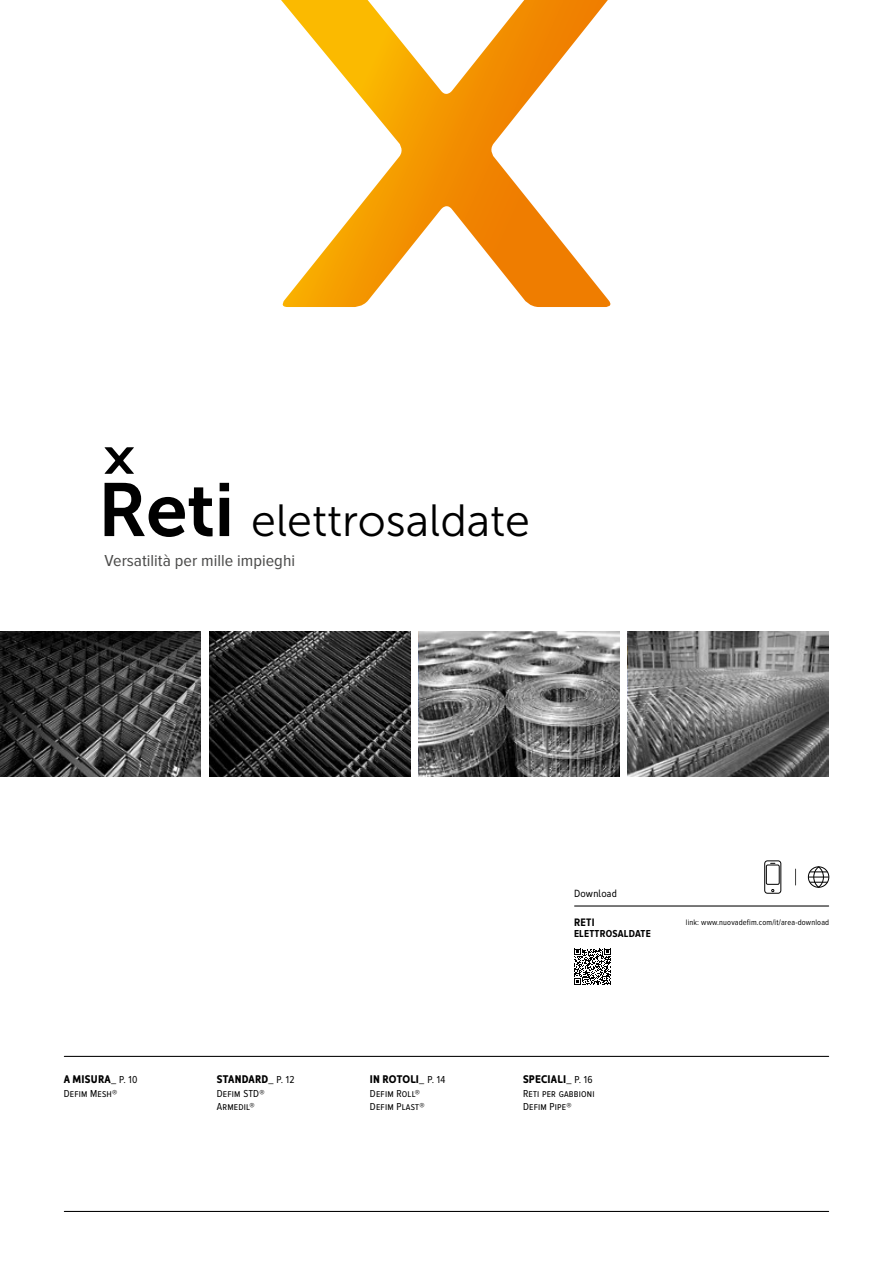
<style>
.page{position:relative;width:893px;height:1263px;background:#fff}
.page>*{position:absolute;margin:0;border:0;box-sizing:border-box;transform-origin:0 0}
.t1{font:45px "Museo Sans 300";color:#000}
.t2{font:16.5px "Proxima Nova Cond";color:#4a4a49;scale:1.1 1}
.t3{font:11.25px "Kyrial Sans Pro Bold Cond";letter-spacing:.02em;color:#000}
.t4{font:700 11.25px "Proxima Nova Cond";color:#000}
.t5{font:10.5px/13.5px "Proxima Nova Cond";letter-spacing:.02em;color:#000}
.t6{font:700 10.5px "Proxima Nova Cond";letter-spacing:.02em;color:#000}
.t7{font:10.5px "Kyrial Sans Pro Regular Cond";letter-spacing:.02em;color:#000}
.t8{font:8.25px "Proxima Nova Cond";letter-spacing:.02em;color:#000}
.s1{font-family:"Museo Sans 700";font-size:75px}
.s2{font-family:"Proxima Nova Cond";font-size:12px}
.s3{font-family:"Proxima Nova Cond";font-size:10.5px}
</style>
<div class="page">
<svg style="left:281px;top:0;width:330px;height:307px"></svg>
<hr style="left:575px;top:905px;width:254px;height:1px;background:#000">
<svg style="left:574px;top:948px;width:37px;height:37px"></svg>
<svg style="left:795px;top:869px;width:1px;height:16px"></svg>
<svg style="left:808px;top:867px;width:21px;height:20px"></svg>
<svg style="left:808px;top:871px;width:21px;height:12px"></svg>
<div style="left:808px;top:866px;width:21px;height:22px;border:1px solid #000;border-radius:50%"></div>
<div style="left:813px;top:866px;width:11px;height:21px;border:1px solid #000;border-radius:50%"></div>
<svg style="left:765px;top:861px;width:16px;height:32px"></svg>
<div style="left:764px;top:860px;width:17px;height:34px;border:1px solid #000;border-radius:3px"></div>
<div style="left:766px;top:865px;width:13px;height:19px;background:#fff"></div>
<div style="left:766px;top:865px;width:14px;height:20px;border:1px solid #000"></div>
<hr style="left:64px;top:1211px;width:765px;height:1px;background:#000">
<hr style="left:64px;top:1056px;width:765px;height:1px;background:#000">
<svg style="left:0;top:631px;width:201px;height:146px;background:#393939"></svg>
<svg style="left:209px;top:631px;width:201px;height:146px;background:#2c2c2c"></svg>
<svg style="left:419px;top:631px;width:200px;height:146px;background:#7c7c7c"></svg>
<svg style="left:104px;top:447px;width:30px;height:27px"></svg>
<svg style="left:628px;top:631px;width:201px;height:146px;background:#737373"></svg>
<h1 class="t1" style="left:98px;top:496px;width:434px"><span class="s1">Reti</span> elettrosaldate</h1>
<h2 class="t2" style="left:105px;top:551px;width:175px">Versatilità per mille impieghi</h2>
<p class="t3" style="left:64px;top:1071px;width:75px">A MISURA<span class="s2">_</span> <span class="s3">P. 10</span></p>
<p class="t5" style="left:64px;top:1087px;width:55px">Defim Mesh®</p>
<p class="t3" style="left:217px;top:1071px;width:79px">STANDARD<span class="s2">_</span> <span class="s3">P. 12</span></p>
<p class="t5" style="left:217px;top:1087px;width:49px">Defim STD®<br>Armedil®</p>
<p class="t3" style="left:370px;top:1071px;width:77px">IN ROTOLI<span class="s2">_</span> <span class="s3">P. 14</span></p>
<p class="t5" style="left:370px;top:1087px;width:56px">Defim Roll®<br>Defim Plast®</p>
<p class="t7" style="left:574px;top:886px;width:44px">Download</p>
<p class="t4" style="left:574px;top:916px;width:22px">RETI</p>
<p class="t6" style="left:574px;top:927px;width:78px">ELETTROSALDATE</p>
<p class="t8" style="left:686px;top:918px;width:145px">link: www.nuovadefim.com/it/area-download</p>
<p class="t3" style="left:523px;top:1071px;width:71px">SPECIALI<span class="s2">_</span> <span class="s3">P. 16</span></p>
<p class="t5" style="left:523px;top:1087px;width:73px">Reti per gabbioni<br>Defim Pipe®</p>
</div>
